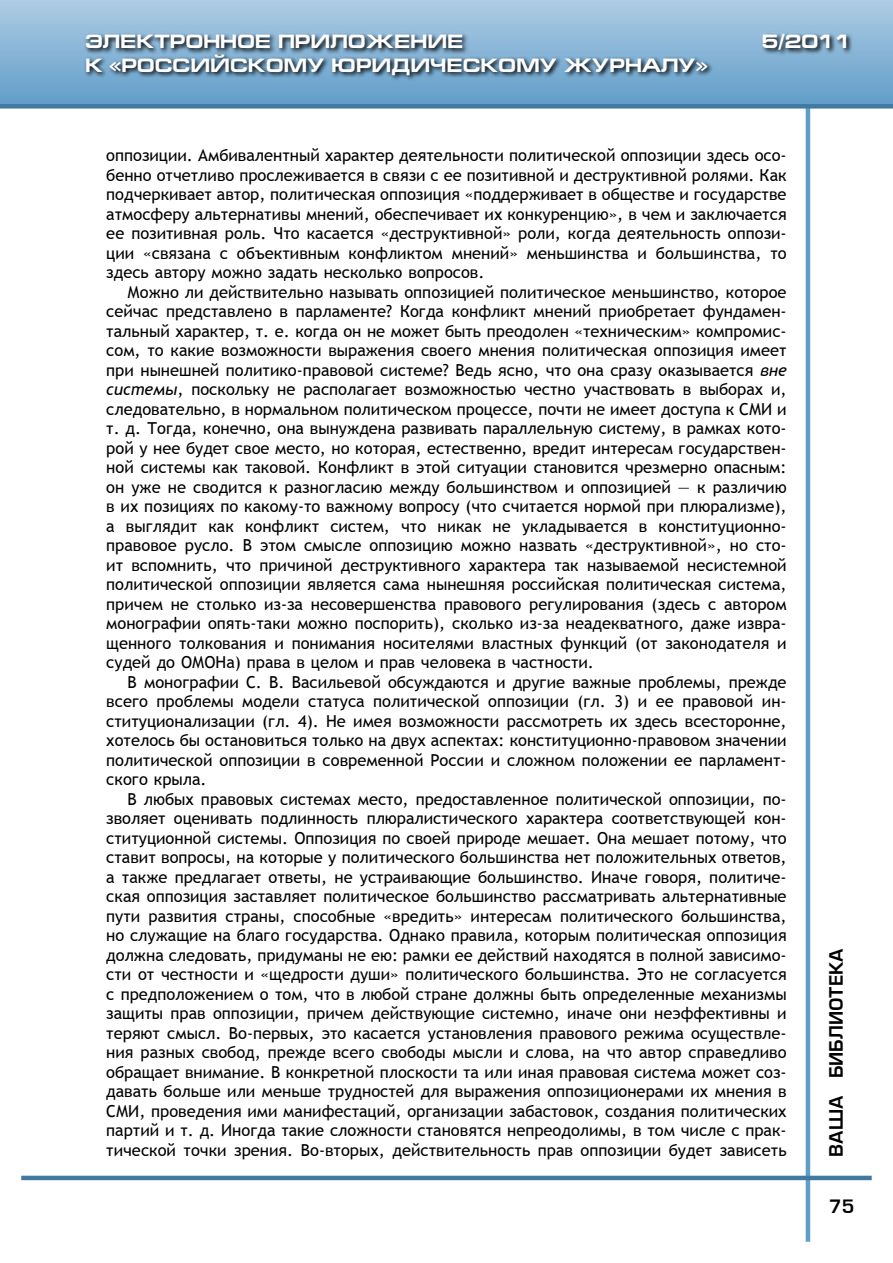
<style>
.page{position:relative;width:893px;height:1263px;background:#fff}
.page>*{position:absolute;margin:0;border:0;box-sizing:border-box;transform-origin:0 0}
.t1{font:700 19.5px "Europe Ext";color:#fff}
.t2{font:18px "Europe Demi Normal";color:#000}
.t3{font:16.5px/19.5px "Trebuchet MS";color:#000;text-align:justify}
.s1{font-style:italic}
</style>
<div class="page">
<hr style="left:806px;top:91px;width:4px;height:1151px;background:#5f9ec9">
<hr style="left:21px;top:1176px;width:851px;height:4px;background:#4279a0">
<div style="left:0;top:0;width:893px;height:106px;background:linear-gradient(to bottom,#aecce4,#619dc9)"></div>
<div style="left:0;top:104px;width:893px;height:5px;background:#4279a0"></div>
<svg style="left:83px;top:31px;width:810px;height:121px"></svg>
<p class="t1" style="left:85px;top:31px;width:380px">ЭЛЕКТРОННОЕ ПРИЛОЖЕНИЕ</p>
<p class="t1" style="left:761px;top:31px;width:92px">5/2011</p>
<p class="t1" style="left:85px;top:54px;width:624px">К «РОССИЙСКОМУ ЮРИДИЧЕСКОМУ ЖУРНАЛУ»</p>
<p class="t3" style="left:106px;top:146px;width:682px">оппозиции. Амбивалентный характер деятельности политической оппозиции здесь осо&shy;бенно отчетливо прослеживается в связи с ее позитивной и деструктивной ролями. Как подчеркивает автор, политическая оппозиция «поддерживает в обществе и государстве атмосферу альтернативы мнений, обеспечивает их конкуренцию», в чем и заключается ее позитивная роль. Что касается «деструктивной» роли, когда деятельность оппози&shy;ции «связана с объективным конфликтом мнений» меньшинства и большинства, то здесь автору можно задать несколько вопросов.</p>
<p class="t3" style="left:106px;top:282px;width:682px;text-indent:21px">Можно ли действительно называть оппозицией политическое меньшинство, которое сейчас представлено в парламенте? Когда конфликт мнений приобретает фундамен&shy;тальный характер, т. е. когда он не может быть преодолен «техническим» компромис&shy;сом, то какие возможности выражения своего мнения политическая оппозиция имеет при нынешней политико-правовой системе? Ведь ясно, что она сразу оказывается <span class="s1">вне системы</span>, поскольку не располагает возможностью честно участвовать в выборах и, следовательно, в нормальном политическом процессе, почти не имеет доступа к СМИ и т. д. Тогда, конечно, она вынуждена развивать параллельную систему, в рамках кото&shy;рой у нее будет свое место, но которая, естественно, вредит интересам государствен&shy;ной системы как таковой. Конфликт в этой ситуации становится чрезмерно опасным: он уже не сводится к разногласию между большинством и оппозицией — к различию в их позициях по какому-то важному вопросу (что считается нормой при плюрализме), а выглядит как конфликт систем, что никак не укладывается в конституционно&shy;правовое русло. В этом смысле оппозицию можно назвать «деструктивной», но сто&shy;ит вспомнить, что причиной деструктивного характера так называемой несистемной политической оппозиции является сама нынешняя российская политическая система, причем не столько из-за несовершенства правового регулирования (здесь с автором монографии опять-таки можно поспорить), сколько из-за неадекватного, даже извра&shy;щенного толкования и понимания носителями властных функций (от законодателя и судей до ОМОНа) права в целом и прав человека в частности.</p>
<p class="t3" style="left:106px;top:672px;width:682px;text-indent:21px">В монографии С. В. Васильевой обсуждаются и другие важные проблемы, прежде всего проблемы модели статуса политической оппозиции (гл. 3) и ее правовой ин&shy;ституционализации (гл. 4). Не имея возможности рассмотреть их здесь всесторонне, хотелось бы остановиться только на двух аспектах: конституционно-правовом значении политической оппозиции в современной России и сложном положении ее парламент&shy;ского крыла.</p>
<p class="t3" style="left:106px;top:789px;width:682px;text-indent:21px">В любых правовых системах место, предоставленное политической оппозиции, по&shy;зволяет оценивать подлинность плюралистического характера соответствующей кон&shy;ституционной системы. Оппозиция по своей природе мешает. Она мешает потому, что ставит вопросы, на которые у политического большинства нет положительных ответов, а также предлагает ответы, не устраивающие большинство. Иначе говоря, политиче&shy;ская оппозиция заставляет политическое большинство рассматривать альтернативные пути развития страны, способные «вредить» интересам политического большинства, но служащие на благо государства. Однако правила, которым политическая оппозиция должна следовать, придуманы не ею: рамки ее действий находятся в полной зависимо&shy;сти от честности и «щедрости души» политического большинства. Это не согласуется с предположением о том, что в любой стране должны быть определенные механизмы защиты прав оппозиции, причем действующие системно, иначе они неэффективны и теряют смысл. Во-первых, это касается установления правового режима осуществле&shy;ния разных свобод, прежде всего свободы мысли и слова, на что автор справедливо обращает внимание. В конкретной плоскости та или иная правовая система может соз&shy;давать больше или меньше трудностей для выражения оппозиционерами их мнения в СМИ, проведения ими манифестаций, организации забастовок, создания политических партий и т. д. Иногда такие сложности становятся непреодолимы, в том числе с прак&shy;тической точки зрения. Во-вторых, действительность прав оппозиции будет зависеть</p>
<p class="t2" style="left:826px;top:1157px;width:210px;rotate:-90deg">ваша библиотека</p>
<p class="t2" style="left:829px;top:1196px;width:27px">75</p>
</div>
